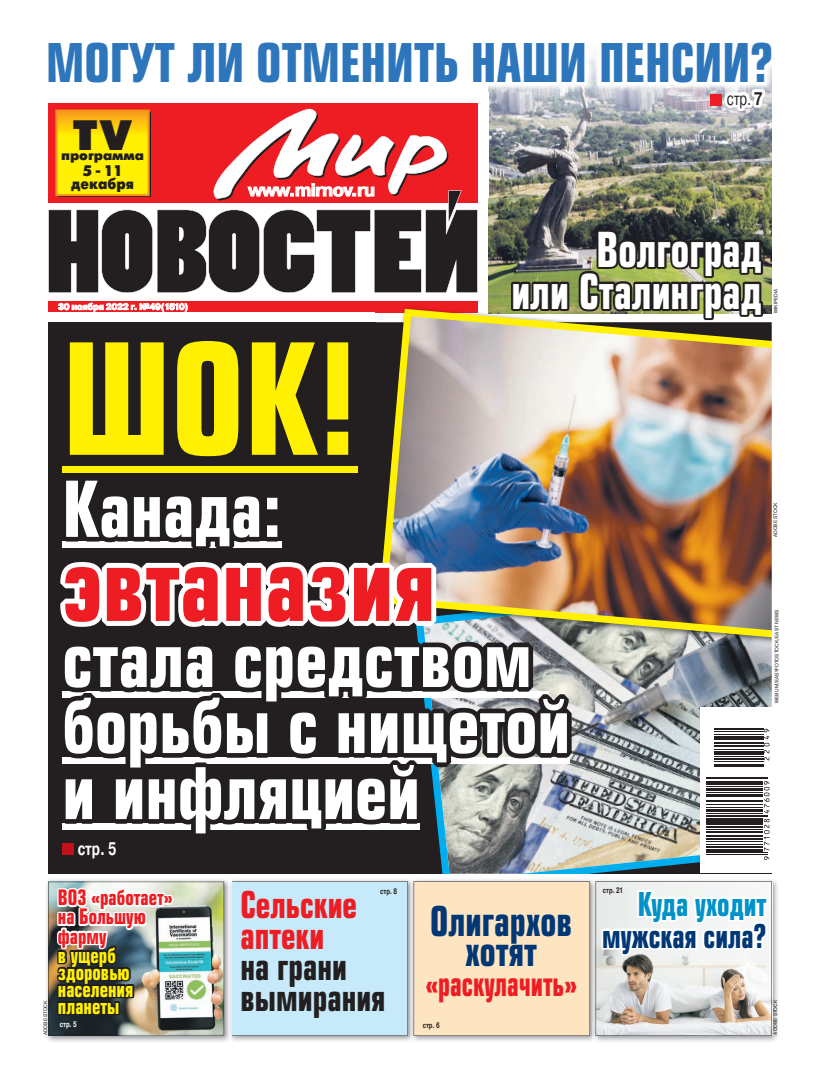
<style>
.page{position:relative;width:820px;height:1078px;background:#fff}
.page>*{position:absolute;margin:0;border:0;box-sizing:border-box;transform-origin:0 0}
.t1{font:700 150px "Europe Cond";color:#fff101;scale:.9 1}
.t2{font:700 100px "Europe Cond";color:#ee1d23;scale:.9 1}
.t3{font:700 75px/66px "Europe Cond";color:#fff;scale:.9 1}
.t4{font:700 52px "Europe Cond";color:#2e76bc;scale:.9 1}
.t5{font:700 47px/42px "Europe Cond";color:#fff;text-align:right;scale:.83 1}
.t6{font:42.4px "Futura Futuris X";color:#231f20}
.t7{font:700 40px/30px "Europe Cond";color:#013775;text-align:center;scale:.84 1}
.t8{font:700 36px/31px "Europe Cond";color:#231f20;scale:.85 1}
.t9{font:700 33px "Europe Cond";color:#ee1d23;scale:.76 1}
.t10{font:700 32px/32px "Europe Cond";color:#013775;text-align:right;scale:.82 1}
.t11{font:700 20.8px/19.1px "Europe Cond";color:#ee1d23;scale:.85 1}
.t12{font:700 20.8px/17px "Europe Cond";color:#fff101;scale:.85 1}
.t13{font:700 18.2px "Pragmatica";color:#fff;scale:.71 1}
.t14{font:18.2px "Pragmatica";color:#231f20;scale:.71 1}
.t15{font:700 17.8px "Pragmatica";letter-spacing:-.03em;color:#fff}
.t16{font:15.3px/13.3px "Futura Futuris X";color:#231f20;text-align:center;scale:.9 1}
.t17{font:13.6px "Futura Futuris X";color:#231f20}
.t18{font:700 8.7px "Pragmatica";color:#fff}
.t19{font:700 8px "Pragmatica";letter-spacing:-.015em;color:#231f20;scale:.71 1}
.t20{font:700 8px "Pragmatica";color:#fff;scale:.71 1}
.t21{font:5px "Pragmatica";letter-spacing:.01em;color:#231f20}
.s1{font-weight:700}
.s2{color:#fff101}
.s3{color:#ee1d23}
.s4{color:#0092c8}
</style>
<div class="page">
<img style="left:231px;top:1020px;width:361px;height:21px">
<img style="left:232px;top:879px;width:360px;height:141px">
<div style="left:231px;top:881px;width:176px;height:154px;background:#c6eafa"></div>
<img style="left:410px;top:879px;width:5px;height:162px">
<div style="left:413px;top:881px;width:176px;height:154px;background:#fee5c1"></div>
<img style="left:47px;top:879px;width:184px;height:163px">
<img style="left:592px;top:880px;width:186px;height:161px">
<img style="left:46px;top:881px;width:178px;height:156px">
<svg style="left:595px;top:880px;width:176px;height:155px"></svg>
<img style="left:48px;top:54px;width:724px;height:814px">
<p class="t4" style="left:46px;top:42px;width:809px">МОГУТ ЛИ ОТМЕНИТЬ НАШИ ПЕНСИИ?</p>
<p class="t6" style="left:73px;top:118px;width:60px">TV</p>
<p class="t16" style="left:71px;top:165px;width:71px">5 - 11 декабря</p>
<p class="t17" style="left:61px;top:149px;width:85px">программа</p>
<p class="t15" style="left:248px;top:184px;width:128px">www.mirnov.ru</p>
<p class="t14" style="left:726px;top:92px;width:52px">стр. <span class="s1">7</span></p>
<p class="t18" style="left:58px;top:303px;width:131px">30 ноября 2022 г. №49(1510)</p>
<p class="t5" style="left:511px;top:232px;width:303px">Волгоград<br>или Сталинград</p>
<p class="t1" style="left:62px;top:340px;width:329px">ШОК!</p>
<p class="t3" style="left:62px;top:482px;width:245px">Канада:</p>
<p class="t2" style="left:62px;top:544px;width:416px">эвтаназия</p>
<p class="t3" style="left:62px;top:632px;width:565px">стала средством борьбы с нищетой и инфляцией</p>
<p class="t13" style="left:78px;top:842px;width:56px">стр. 5</p>
<p class="t21" style="left:773px;top:313px;width:26px;rotate:-90deg">WIKIPEDIA</p>
<p class="t21" style="left:773px;top:537px;width:36px;rotate:-90deg">ADOBE STOCK</p>
<p class="t21" style="left:774px;top:702px;width:95px;rotate:-90deg">WEBUM/EASYFOTOSTOCK/EAST NEWS</p>
<p class="t19" style="left:380px;top:888px;width:25px">стр. 8</p>
<p class="t19" style="left:602px;top:887px;width:30px">стр. 21</p>
<p class="t11" style="left:58px;top:889px;width:137px">ВОЗ «работает» на Большую фарму<br><span class="s2">в ущерб</span></p>
<p class="t12" style="left:58px;top:964px;width:90px">здоровью населения планеты</p>
<p class="t8" style="left:240px;top:892px;width:172px"><span class="s3">Сельские аптеки<br></span>на грани вымирания</p>
<p class="t10" style="left:602px;top:890px;width:202px"><span class="s4">Куда уходит </span>мужская сила?</p>
<p class="t7" style="left:430px;top:909px;width:170px">Олигархов хотят</p>
<p class="t9" style="left:425px;top:970px;width:201px">«раскулачить»</p>
<p class="t21" style="left:44px;top:1035px;width:36px;rotate:-90deg">ADOBE STOCK</p>
<p class="t21" style="left:773px;top:1034px;width:36px;rotate:-90deg">ADOBE STOCK</p>
<p class="t20" style="left:60px;top:1021px;width:25px">стр. 5</p>
<p class="t19" style="left:422px;top:1021px;width:25px">стр. 6</p>
</div>
